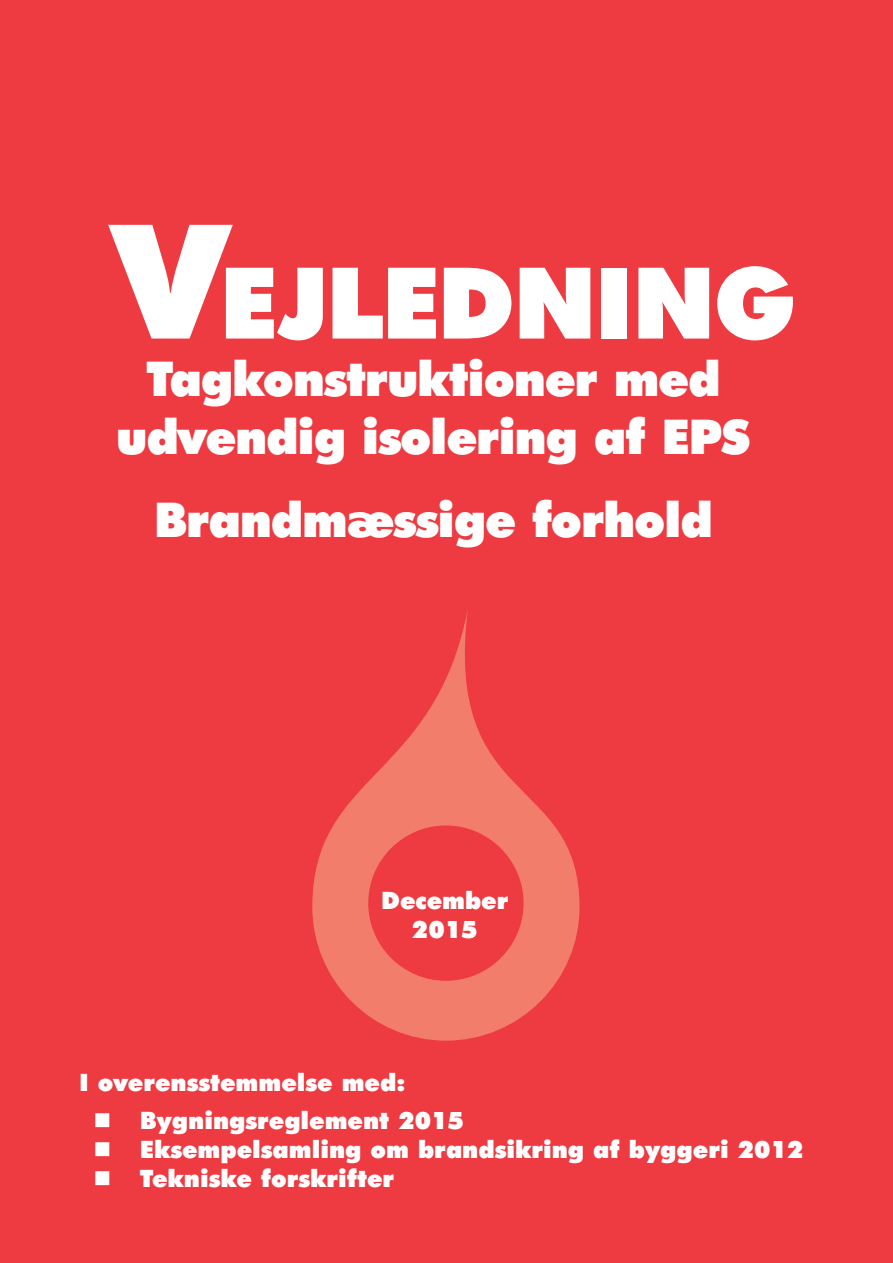
<style>
.page{position:relative;width:893px;height:1263px;background:#ee3a41}
.page>*{position:absolute;margin:0;border:0;box-sizing:border-box;transform-origin:0 0}
.t1{font:900 99px "Futura BT";letter-spacing:-.025em;color:#fff}
.t2{font:900 48px/57.9px "Futura BT";letter-spacing:-.025em;color:#fff;text-align:center}
.t3{font:900 24px/29px "Futura BT";color:#fff}
.s1{font-size:159px}
</style>
<div class="page">
<svg style="left:312px;top:610px;width:267px;height:431px"></svg>
<h1 class="t1" style="left:114px;top:243px;width:683px"><span class="s1">V</span>EJLEDNING</h1>
<h2 class="t2" style="left:116px;top:350px;width:636px">Tagkonstruktioner med udvendig isolering af EPS</h2>
<h2 class="t2" style="left:154px;top:490px;width:561px">Brandmæssige forhold</h2>
<p class="t3" style="left:381px;top:885px;width:129px;text-align:center">December<br>2015</p>
<p class="t3" style="left:140px;top:1064px;width:326px;line-height:37.3px;text-indent:-61px">I overensstemmelse med:<br>Bygningsreglement 2015</p>
<p class="t3" style="left:140px;top:1134px;width:665px">Eksempelsamling om brandsikring af byggeri 2012<br>Tekniske forskrifter</p>
</div>
